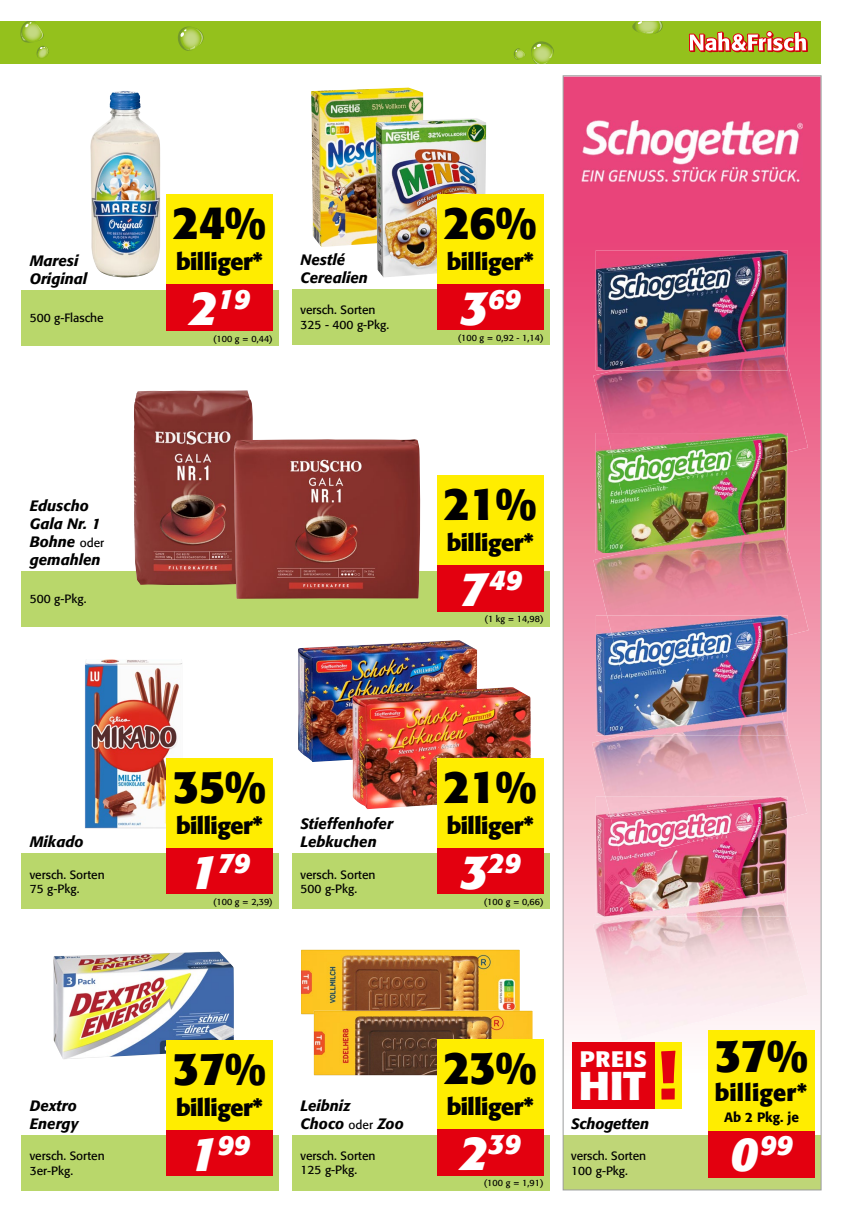
<style>
.page{position:relative;width:842px;height:1212px;background:#fff}
.page>*{position:absolute;margin:0;border:0;box-sizing:border-box;transform-origin:0 0}
.t1{font:700 45.9px "Formata";color:#000}
.t2{font:700 45.75px "Formata";letter-spacing:-.02em;color:#000}
.t3{font:700 40.05px "Formata";color:#fff;scale:1.04 1}
.t4{font:italic 700 28.05px "Formata";color:#fff}
.t5{font:700 23.25px "Formata";letter-spacing:-.02em;color:#000}
.t6{font:700 23.25px "Formata";letter-spacing:.01em;color:#000}
.t7{font:700 22.35px "Formata";letter-spacing:.03em;color:#fff;scale:1.04 1}
.t8{font:italic 500 15px/18px "Formata";color:#000}
.t9{font:500 13.5px "Formata";color:#000}
.t10{font:12px/14.4px "Formata";color:#000}
.t11{font:9px "Formata";color:#000}
.s1{font-weight:400;font-style:normal;font-size:12px}
.s2{font-size:48px}
</style>
<div class="page">
<div style="left:0;top:21px;width:821px;height:43px;background:#94c11c"></div>
<svg style="left:20px;top:21px;width:29px;height:37px"></svg>
<svg style="left:632px;top:21px;width:31px;height:13px"></svg>
<svg style="left:531px;top:41px;width:23px;height:23px"></svg>
<svg style="left:514px;top:48px;width:11px;height:12px"></svg>
<svg style="left:178px;top:27px;width:26px;height:24px"></svg>
<svg style="left:689px;top:31px;width:119px;height:21px"></svg>
<img style="left:90px;top:91px;width:70px;height:186px">
<img style="left:311px;top:88px;width:112px;height:159px">
<img style="left:376px;top:118px;width:110px;height:159px">
<img style="left:85px;top:659px;width:97px;height:169px">
<img style="left:298px;top:640px;width:179px;height:122px">
<img style="left:352px;top:687px;width:179px;height:122px">
<img style="left:53px;top:951px;width:181px;height:108px">
<img style="left:301px;top:949px;width:219px;height:65px">
<img style="left:314px;top:1010px;width:218px;height:65px">
<div style="left:21px;top:290px;width:258px;height:55px;background:#b9d76b"></div>
<div style="left:21px;top:571px;width:529px;height:55px;background:#b9d76b"></div>
<div style="left:292px;top:289px;width:258px;height:56px;background:#b9d76b"></div>
<div style="left:21px;top:854px;width:258px;height:55px;background:#b9d76b"></div>
<div style="left:292px;top:854px;width:258px;height:55px;background:#b9d76b"></div>
<div style="left:21px;top:1135px;width:258px;height:56px;background:#b9d76b"></div>
<div style="left:292px;top:1135px;width:258px;height:55px;background:#b9d76b"></div>
<div style="left:167px;top:284px;width:106px;height:47px;background:#e3000f"></div>
<div style="left:167px;top:195px;width:106px;height:89px;background:#ffed00"></div>
<div style="left:437px;top:565px;width:107px;height:47px;background:#e3000f"></div>
<div style="left:437px;top:476px;width:107px;height:89px;background:#ffed00"></div>
<div style="left:437px;top:283px;width:107px;height:47px;background:#e3000f"></div>
<div style="left:437px;top:194px;width:107px;height:89px;background:#ffed00"></div>
<div style="left:167px;top:847px;width:106px;height:47px;background:#e3000f"></div>
<div style="left:167px;top:758px;width:106px;height:89px;background:#ffed00"></div>
<div style="left:437px;top:847px;width:107px;height:47px;background:#e3000f"></div>
<div style="left:437px;top:758px;width:107px;height:89px;background:#ffed00"></div>
<div style="left:167px;top:1129px;width:106px;height:47px;background:#e3000f"></div>
<div style="left:167px;top:1040px;width:106px;height:89px;background:#ffed00"></div>
<div style="left:437px;top:1129px;width:107px;height:46px;background:#e3000f"></div>
<div style="left:437px;top:1039px;width:107px;height:90px;background:#ffed00"></div>
<svg style="left:565px;top:77px;width:254px;height:1032px;background:#ee799c"></svg>
<div style="left:563px;top:1135px;width:258px;height:55px;background:#bfd677"></div>
<img style="left:596px;top:818px;width:192px;height:94px">
<img style="left:596px;top:250px;width:192px;height:113px">
<img style="left:596px;top:635px;width:192px;height:100px">
<img style="left:581px;top:120px;width:222px;height:62px">
<img style="left:596px;top:452px;width:192px;height:94px">
<img style="left:593px;top:363px;width:215px;height:89px">
<img style="left:615px;top:331px;width:173px;height:39px">
<img style="left:607px;top:433px;width:181px;height:59px">
<img style="left:592px;top:735px;width:215px;height:83px">
<img style="left:605px;top:797px;width:183px;height:63px">
<img style="left:621px;top:696px;width:167px;height:40px">
<img style="left:593px;top:912px;width:215px;height:129px">
<img style="left:625px;top:878px;width:163px;height:39px">
<img style="left:593px;top:546px;width:215px;height:89px">
<img style="left:607px;top:615px;width:181px;height:62px">
<img style="left:622px;top:514px;width:166px;height:39px">
<img style="left:134px;top:390px;width:119px;height:195px">
<img style="left:234px;top:439px;width:186px;height:160px">
<div style="left:708px;top:1131px;width:107px;height:47px;background:#e3000f"></div>
<div style="left:708px;top:1030px;width:107px;height:101px;background:#ffed00"></div>
<div style="left:572px;top:1042px;width:83px;height:67px;background:#e3000f"></div>
<div style="left:655px;top:1042px;width:26px;height:67px;background:#ffed00"></div>
<svg style="left:661px;top:1051px;width:14px;height:48px"></svg>
<p class="t8" style="left:30px;top:251px;width:59px">Maresi<br>Original</p>
<p class="t10" style="left:30px;top:311px;width:75px">500 g-Flasche</p>
<p class="t8" style="left:30px;top:496px;width:76px">Eduscho<br>Gala Nr. 1<br>Bohne <span class="s1">oder </span>gemahlen</p>
<p class="t10" style="left:30px;top:592px;width:58px">500 g-Pkg.</p>
<h2 class="t2" style="left:173px;top:195px;width:95px">24%</h2>
<h2 class="t2" style="left:444px;top:194px;width:95px">26%</h2>
<h3 class="t5" style="left:176px;top:248px;width:89px">billiger*</h3>
<p class="t8" style="left:300px;top:251px;width:69px">Nestlé<br>Cerealien</p>
<h3 class="t5" style="left:447px;top:247px;width:89px">billiger*</h3>
<h3 class="t4" style="left:189px;top:282px;width:62px"><span class="s2">2</span>19</h3>
<p class="t10" style="left:300px;top:303px;width:90px">versch. Sorten<br>325 - 400 g-Pkg.</p>
<h3 class="t4" style="left:460px;top:281px;width:62px"><span class="s2">3</span>69</h3>
<p class="t11" style="left:213px;top:333px;width:61px">(100 g = 0,44)</p>
<p class="t11" style="left:458px;top:332px;width:87px">(100 g = 0,92 - 1,14)</p>
<h2 class="t2" style="left:444px;top:475px;width:95px">21%</h2>
<h3 class="t5" style="left:447px;top:528px;width:89px">billiger*</h3>
<h3 class="t4" style="left:459px;top:563px;width:65px"><span class="s2">7</span>49</h3>
<p class="t11" style="left:484px;top:614px;width:61px">(1 kg = 14,98)</p>
<h2 class="t2" style="left:173px;top:758px;width:95px">35%</h2>
<h2 class="t2" style="left:444px;top:758px;width:95px">21%</h2>
<p class="t8" style="left:30px;top:833px;width:55px">Mikado</p>
<h3 class="t5" style="left:176px;top:811px;width:89px">billiger*</h3>
<p class="t8" style="left:300px;top:815px;width:94px">Stieffenhofer<br>Lebkuchen</p>
<h3 class="t5" style="left:447px;top:811px;width:89px">billiger*</h3>
<h3 class="t4" style="left:189px;top:845px;width:62px"><span class="s2">1</span>79</h3>
<p class="t10" style="left:30px;top:867px;width:76px">versch. Sorten<br>75 g-Pkg.</p>
<p class="t10" style="left:300px;top:867px;width:76px">versch. Sorten<br>500 g-Pkg.</p>
<h3 class="t4" style="left:460px;top:845px;width:62px"><span class="s2">3</span>29</h3>
<p class="t11" style="left:213px;top:896px;width:61px">(100 g = 2,39)</p>
<p class="t11" style="left:484px;top:896px;width:61px">(100 g = 0,66)</p>
<h2 class="t2" style="left:173px;top:1040px;width:95px">37%</h2>
<h3 class="t5" style="left:176px;top:1093px;width:89px">billiger*</h3>
<p class="t8" style="left:30px;top:1097px;width:50px">Dextro<br>Energy</p>
<p class="t8" style="left:300px;top:1096px;width:105px">Leibniz<br>Choco <span class="s1">oder</span> Zoo</p>
<h3 class="t4" style="left:189px;top:1127px;width:62px"><span class="s2">1</span>99</h3>
<p class="t10" style="left:30px;top:1149px;width:76px">versch. Sorten<br>3er-Pkg.</p>
<p class="t10" style="left:300px;top:1148px;width:76px">versch. Sorten<br>125 g-Pkg.</p>
<h2 class="t2" style="left:444px;top:1039px;width:95px">23%</h2>
<h3 class="t5" style="left:447px;top:1092px;width:89px">billiger*</h3>
<h3 class="t4" style="left:460px;top:1127px;width:62px"><span class="s2">2</span>39</h3>
<p class="t11" style="left:484px;top:1178px;width:61px">(100 g = 1,91)</p>
<h3 class="t7" style="left:580px;top:1045px;width:66px">PREIS</h3>
<h3 class="t3" style="left:579px;top:1060px;width:66px">HIT</h3>
<p class="t8" style="left:571px;top:1115px;width:79px">Schogetten</p>
<p class="t10" style="left:571px;top:1149px;width:76px">versch. Sorten<br>100 g-Pkg.</p>
<h1 class="t1" style="left:715px;top:1027px;width:95px">37%</h1>
<h3 class="t6" style="left:715px;top:1078px;width:94px">billiger*</h3>
<p class="t9" style="left:724px;top:1109px;width:76px">Ab 2 Pkg. je</p>
<h3 class="t4" style="left:730px;top:1128px;width:64px"><span class="s2">0</span>99</h3>
</div>
